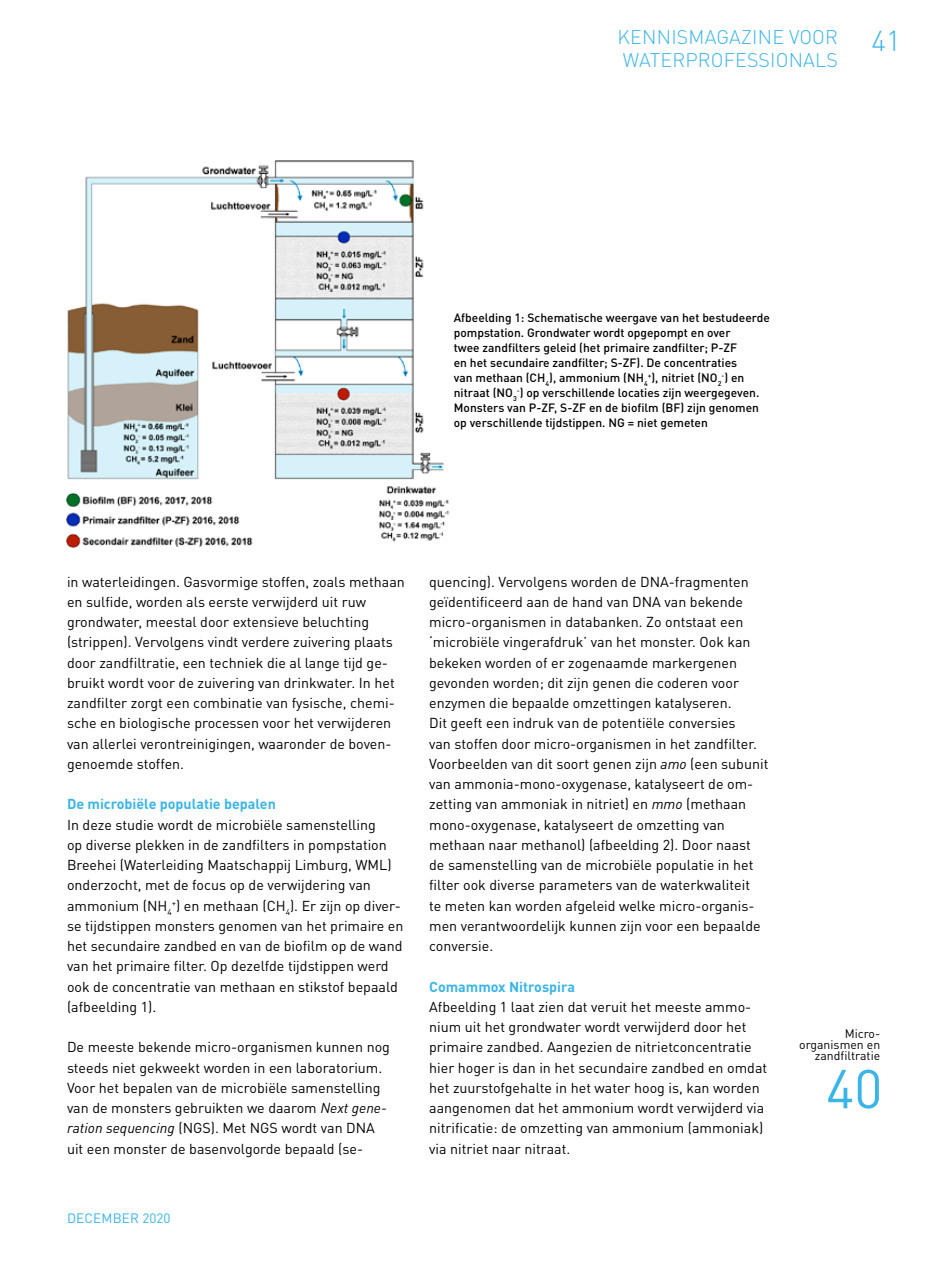
<style>
.page{position:relative;width:936px;height:1263px;background:#fff}
.page>*{position:absolute;margin:0;border:0;box-sizing:border-box;transform-origin:0 0}
.t1{font:54px "DIN Pro";color:#3bb4e8}
.t2{font:300 19.5px/22.5px "DIN Pro";letter-spacing:.01em;color:#3bb4e8}
.t3{font:14.25px/20.2px "DIN Pro";color:#000}
.t4{font:700 14.25px "DIN Pro";color:#3bb4e8}
.t5{font:13.5px "DIN Pro";letter-spacing:.01em;color:#3bb4e8}
.t6{font:12.3px/11.4px "DIN Pro";color:#000;text-align:right}
.t7{font:500 12px/15px "DIN Pro";color:#000}
.s1{font-size:28.5px}
.s2{font-style:italic}
</style>
<div class="page">
<img style="left:67px;top:161px;width:383px;height:387px">
<h2 class="t2" style="left:617px;top:24px;width:285px">KENNISMAGAZINE VOOR <span class="s1">41<br></span>WATERPROFESSIONALS</h2>
<p class="t7" style="left:454px;top:309px;width:317px">Afbeelding 1: Schematische weergave van het bestudeerde pompstation. Grondwater wordt opgepompt en over<br>twee zandfilters geleid (het primaire zandfilter; P-ZF<br>en het secundaire zandfilter; S-ZF). De concentraties<br>van methaan (CH<sub>4</sub>), ammonium (NH<sub>4</sub><sup>+</sup>), nitriet (NO<sub>2</sub><sup>-</sup>) en nitraat (NO<sub>3</sub><sup>-</sup>) op verschillende locaties zijn weergegeven.<br>Monsters van P-ZF, S-ZF en de biofilm (BF) zijn genomen op verschillende tijdstippen. NG = niet gemeten</p>
<p class="t3" style="left:67px;top:570px;width:339px">in waterleidingen. Gasvormige stoffen, zoals methaan en sulfide, worden als eerste verwijderd uit ruw grondwater, meestal door extensieve beluchting (strippen). Vervolgens vindt verdere zuivering plaats door zandfiltratie, een techniek die al lange tijd ge&shy;bruikt wordt voor de zuivering van drinkwater. In het zandfilter zorgt een combinatie van fysische, chemi&shy;sche en biologische processen voor het verwijderen van allerlei verontreinigingen, waaronder de boven&shy;genoemde stoffen.</p>
<p class="t4" style="left:67px;top:792px;width:210px">De microbiële populatie bepalen</p>
<p class="t3" style="left:67px;top:813px;width:338px">In deze studie wordt de microbiële samenstelling<br>op diverse plekken in de zandfilters in pompstation Breehei (Waterleiding Maatschappij Limburg, WML) onderzocht, met de focus op de verwijdering van ammonium (NH<sub>4</sub><sup>+</sup>) en methaan (CH<sub>4</sub>). Er zijn op diver&shy;se tijdstippen monsters genomen van het primaire en het secundaire zandbed en van de biofilm op de wand van het primaire filter. Op dezelfde tijdstippen werd ook de concentratie van methaan en stikstof bepaald (afbeelding 1).</p>
<p class="t3" style="left:67px;top:1036px;width:324px">De meeste bekende micro-organismen kunnen nog steeds niet gekweekt worden in een laboratorium.<br>Voor het bepalen van de microbiële samenstelling van de monsters gebruikten we daarom <span class="s2">Next gene&shy;ration sequencing</span> (NGS). Met NGS wordt van DNA uit een monster de basenvolgorde bepaald (se-</p>
<p class="t5" style="left:67px;top:1208px;width:105px">DECEMBER 2020</p>
<p class="t3" style="left:429px;top:570px;width:341px">quencing). Vervolgens worden de DNA-fragmenten geïdentificeerd aan de hand van DNA van bekende micro-organismen in databanken. Zo ontstaat een ‘microbiële vingerafdruk’ van het monster. Ook kan bekeken worden of er zogenaamde markergenen gevonden worden; dit zijn genen die coderen voor enzymen die bepaalde omzettingen katalyseren.<br>Dit geeft een indruk van de potentiële conversies<br>van stoffen door micro-organismen in het zandfilter.<br>Voorbeelden van dit soort genen zijn <span class="s2">amo</span> (een subunit van ammonia-mono-oxygenase, katalyseert de om&shy;zetting van ammoniak in nitriet) en <span class="s2">mmo</span> (methaan mono-oxygenase, katalyseert de omzetting van methaan naar methanol) (afbeelding 2). Door naast de samenstelling van de microbiële populatie in het filter ook diverse parameters van de waterkwaliteit<br>te meten kan worden afgeleid welke micro-organis&shy;men verantwoordelijk kunnen zijn voor een bepaalde conversie.</p>
<p class="t4" style="left:429px;top:975px;width:147px">Comammox Nitrospira</p>
<p class="t3" style="left:429px;top:995px;width:339px">Afbeelding 1 laat zien dat veruit het meeste ammo&shy;nium uit het grondwater wordt verwijderd door het primaire zandbed. Aangezien de nitrietconcentratie hier hoger is dan in het secundaire zandbed en omdat het zuurstofgehalte in het water hoog is, kan worden aangenomen dat het ammonium wordt verwijderd via nitrificatie: de omzetting van ammonium (ammoniak) via nitriet naar nitraat.</p>
<p class="t6" style="left:799px;top:1026px;width:82px">Micro&shy;organismen en zandfiltratie</p>
<h1 class="t1" style="left:826px;top:1046px;width:58px">40</h1>
</div>
